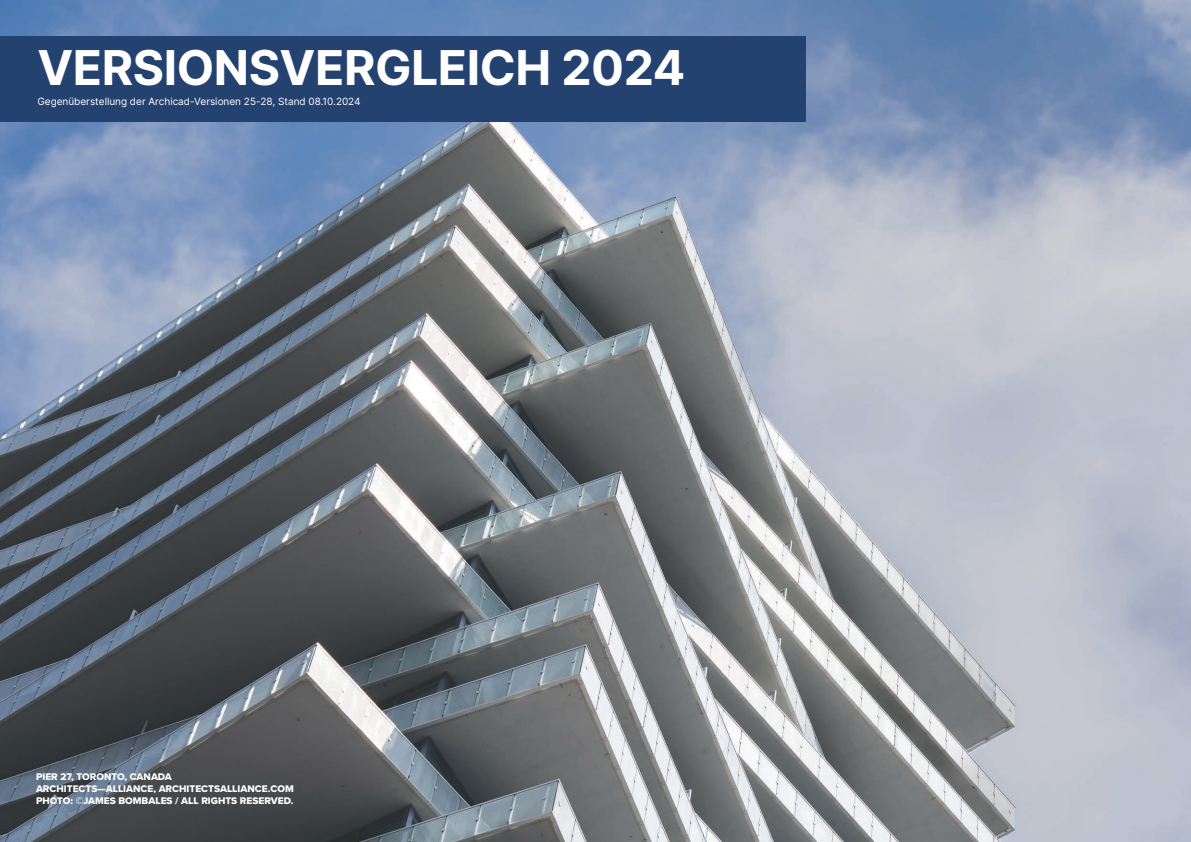
<style>
.page{position:relative;width:1191px;height:842px;background:#fff}
.page>*{position:absolute;margin:0;border:0;box-sizing:border-box;transform-origin:0 0}
.t1{font:700 48px "Inter";letter-spacing:-.01em;color:#fff}
.t2{font:10px/12px "Proxima Nova Extrabld";color:#fff}
.t3{font:10px "Inter";color:#fff}
</style>
<div class="page">
<img style="left:0;top:0;width:1191px;height:842px">
<div style="left:0;top:36px;width:805px;height:85px;background:#244270"></div>
<h1 class="t1" style="left:37px;top:33px;width:649px">VERSIONSVERGLEICH 2024</h1>
<p class="t3" style="left:37px;top:94px;width:325px">Gegenüberstellung der Archicad-Versionen 25-28, Stand 08.10.2024</p>
<p class="t2" style="left:36px;top:771px;width:259px">PIER 27, TORONTO, CANADA<br>ARCHITECTS—ALLIANCE, ARCHITECTSALLIANCE.COM<br>PHOTO: ©JAMES BOMBALES / ALL RIGHTS RESERVED.</p>
</div>
